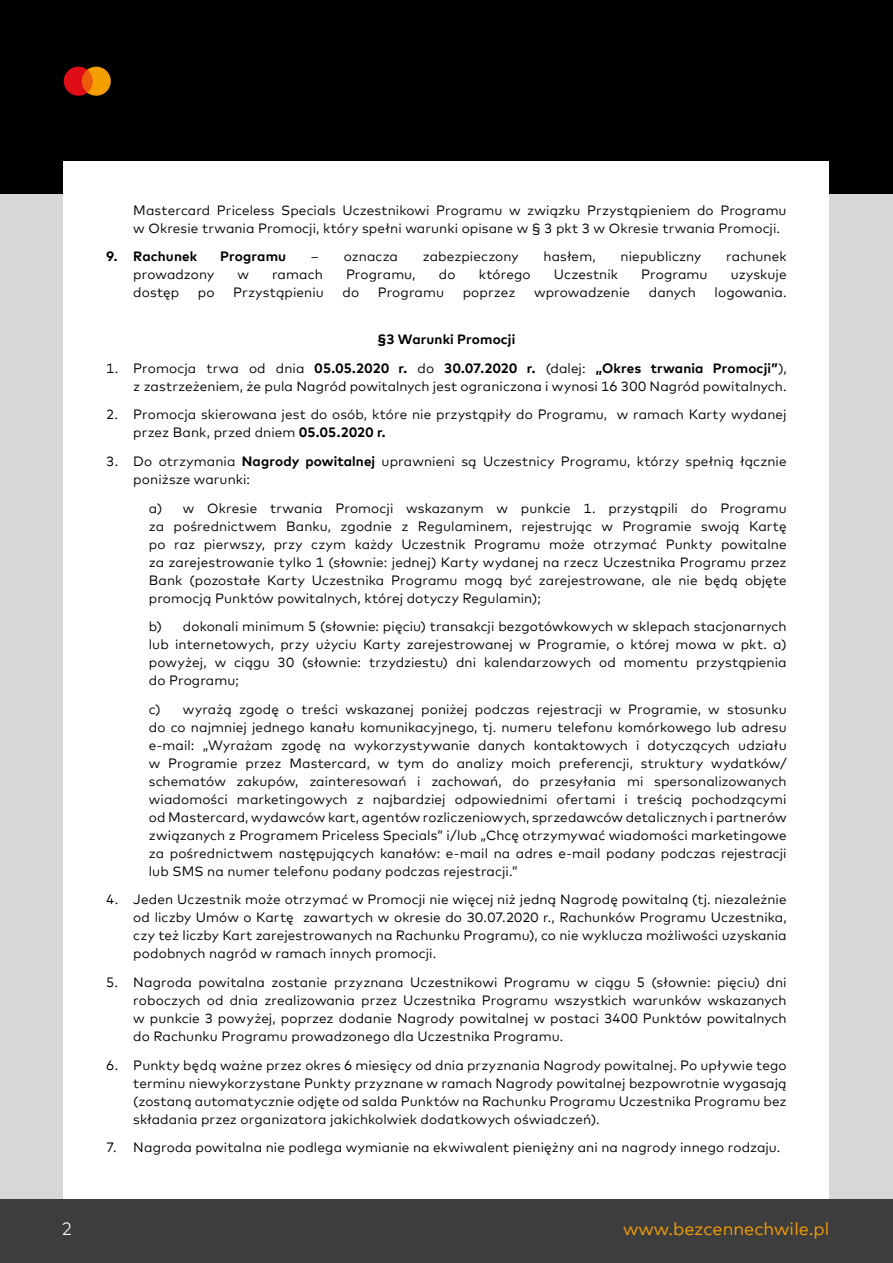
<style>
.page{position:relative;width:893px;height:1263px;background:#fff}
.page>*{position:absolute;margin:0;border:0;box-sizing:border-box;transform-origin:0 0}
.t1{font:18px "Mark Offc For MC";color:#f69e00}
.t2{font:300 18px "Mark Offc For MC";color:#fff}
.t3{font:13.5px/18px "Mark Offc For MC";letter-spacing:.01em;color:#000;text-align:justify}
.t4{font:700 13.5px "Mark Offc For MC";letter-spacing:.01em;color:#000}
.s1{font-weight:700}
</style>
<div class="page">
<div style="left:0;top:162px;width:893px;height:1037px;background:#d8d7d7"></div>
<div style="left:0;top:0;width:893px;height:193px;background:#000"></div>
<div style="left:64px;top:162px;width:765px;height:1037px;background:#fff"></div>
<div style="left:0;top:1199px;width:893px;height:64px;background:#3d3d3d"></div>
<svg style="left:64px;top:67px;width:47px;height:29px"></svg>
<p class="t3" style="left:133px;top:200px;width:655px">Mastercard Priceless Specials Uczestnikowi Programu w związku Przystąpieniem do Programu w Okresie trwania Promocji, który spełni warunki opisane w § 3 pkt 3 w Okresie trwania Promocji.</p>
<p class="t4" style="left:106px;top:246px;width:92px">9. Rachunek</p>
<p class="t4" style="left:220px;top:246px;width:67px">Programu</p>
<p class="t3" style="left:311px;top:247px;width:89px">– oznacza</p>
<p class="t3" style="left:423px;top:247px;width:97px">zabezpieczony</p>
<p class="t3" style="left:543px;top:247px;width:54px">hasłem,</p>
<p class="t3" style="left:621px;top:247px;width:82px">niepubliczny</p>
<p class="t3" style="left:726px;top:247px;width:62px">rachunek</p>
<p class="t3" style="left:133px;top:265px;width:82px">prowadzony</p>
<p class="t3" style="left:237px;top:265px;width:13px">w</p>
<p class="t3" style="left:272px;top:265px;width:52px">ramach</p>
<p class="t3" style="left:346px;top:265px;width:71px">Programu,</p>
<p class="t3" style="left:439px;top:265px;width:18px">do</p>
<p class="t3" style="left:479px;top:265px;width:53px">którego</p>
<p class="t3" style="left:554px;top:265px;width:66px">Uczestnik</p>
<p class="t3" style="left:641px;top:265px;width:68px">Programu</p>
<p class="t3" style="left:731px;top:265px;width:57px">uzyskuje</p>
<p class="t3" style="left:133px;top:283px;width:48px">dostęp</p>
<p class="t3" style="left:198px;top:283px;width:18px">po</p>
<p class="t3" style="left:233px;top:283px;width:92px">Przystąpieniu</p>
<p class="t3" style="left:342px;top:283px;width:18px">do</p>
<p class="t3" style="left:378px;top:283px;width:68px">Programu</p>
<p class="t3" style="left:463px;top:283px;width:54px">poprzez</p>
<p class="t3" style="left:534px;top:283px;width:98px">wprowadzenie</p>
<p class="t3" style="left:649px;top:283px;width:49px">danych</p>
<p class="t3" style="left:714px;top:283px;width:74px">logowania.</p>
<p class="t4" style="left:378px;top:329px;width:139px">§3 Warunki Promocji</p>
<p class="t3" style="left:106px;top:358px;width:682px;text-align:right">1. Promocja trwa od dnia <span class="s1">05.05.2020 r.</span> do <span class="s1">30.07.2020 r.</span> (dalej: <span class="s1">„Okres trwania Promocji”</span>), z zastrzeżeniem, że pula Nagród powitalnych jest ograniczona i wynosi 16 300 Nagród powitalnych.</p>
<p class="t3" style="left:133px;top:404px;width:655px;text-indent:-27px">2. Promocja skierowana jest do osób, które nie przystąpiły do Programu, w ramach Karty wydanej przez Bank, przed dniem <span class="s1">05.05.2020 r.</span></p>
<p class="t3" style="left:133px;top:451px;width:655px;text-indent:-27px">3. Do otrzymania <span class="s1">Nagrody powitalnej</span> uprawnieni są Uczestnicy Programu, którzy spełnią łącznie poniższe warunki:</p>
<p class="t3" style="left:149px;top:498px;width:639px">a) w Okresie trwania Promocji wskazanym w punkcie 1. przystąpili do Programu za pośrednictwem Banku, zgodnie z Regulaminem, rejestrując w Programie swoją Kartę po raz pierwszy, przy czym każdy Uczestnik Programu może otrzymać Punkty powitalne za zarejestrowanie tylko 1 (słownie: jednej) Karty wydanej na rzecz Uczestnika Programu przez Bank (pozostałe Karty Uczestnika Programu mogą być zarejestrowane, ale nie będą objęte promocją Punktów powitalnych, której dotyczy Regulamin);</p>
<p class="t3" style="left:149px;top:616px;width:639px">b) dokonali minimum 5 (słownie: pięciu) transakcji bezgotówkowych w sklepach stacjonarnych lub internetowych, przy użyciu Karty zarejestrowanej w Programie, o której mowa w pkt. a) powyżej, w ciągu 30 (słownie: trzydziestu) dni kalendarzowych od momentu przystąpienia do Programu;</p>
<p class="t3" style="left:149px;top:699px;width:639px">c) wyrażą zgodę o treści wskazanej poniżej podczas rejestracji w Programie, w stosunku do co najmniej jednego kanału komunikacyjnego, tj. numeru telefonu komórkowego lub adresu e-mail: „Wyrażam zgodę na wykorzystywanie danych kontaktowych i dotyczących udziału w Programie przez Mastercard, w tym do analizy moich preferencji, struktury wydatków/ schematów zakupów, zainteresowań i zachowań, do przesyłania mi spersonalizowanych wiadomości marketingowych z najbardziej odpowiednimi ofertami i treścią pochodzącymi od Mastercard, wydawców kart, agentów rozliczeniowych, sprzedawców detalicznych i partnerów związanych z Programem Priceless Specials” i/lub „Chcę otrzymywać wiadomości marketingowe za pośrednictwem następujących kanałów: e-mail na adres e-mail podany podczas rejestracji lub SMS na numer telefonu podany podczas rejestracji.”</p>
<p class="t3" style="left:133px;top:890px;width:655px;text-indent:-27px">4. Jeden Uczestnik może otrzymać w Promocji nie więcej niż jedną Nagrodę powitalną (tj. niezależnie od liczby Umów o Kartę zawartych w okresie do 30.07.2020 r., Rachunków Programu Uczestnika, czy też liczby Kart zarejestrowanych na Rachunku Programu), co nie wyklucza możliwości uzyskania podobnych nagród w ramach innych promocji.</p>
<p class="t3" style="left:133px;top:972px;width:655px;text-indent:-27px">5. Nagroda powitalna zostanie przyznana Uczestnikowi Programu w ciągu 5 (słownie: pięciu) dni roboczych od dnia zrealizowania przez Uczestnika Programu wszystkich warunków wskazanych w punkcie 3 powyżej, poprzez dodanie Nagrody powitalnej w postaci 3400 Punktów powitalnych do Rachunku Programu prowadzonego dla Uczestnika Programu.</p>
<p class="t3" style="left:133px;top:1055px;width:655px;text-indent:-27px">6. Punkty będą ważne przez okres 6 miesięcy od dnia przyznania Nagrody powitalnej. Po upływie tego terminu niewykorzystane Punkty przyznane w ramach Nagrody powitalnej bezpowrotnie wygasają (zostaną automatycznie odjęte od salda Punktów na Rachunku Programu Uczestnika Programu bez składania przez organizatora jakichkolwiek dodatkowych oświadczeń).</p>
<p class="t3" style="left:106px;top:1137px;width:676px">7. Nagroda powitalna nie podlega wymianie na ekwiwalent pieniężny ani na nagrody innego rodzaju.</p>
<h1 class="t2" style="left:62px;top:1215px;width:12px">2</h1>
<h1 class="t1" style="left:623px;top:1215px;width:208px">www.bezcennechwile.pl</h1>
</div>
